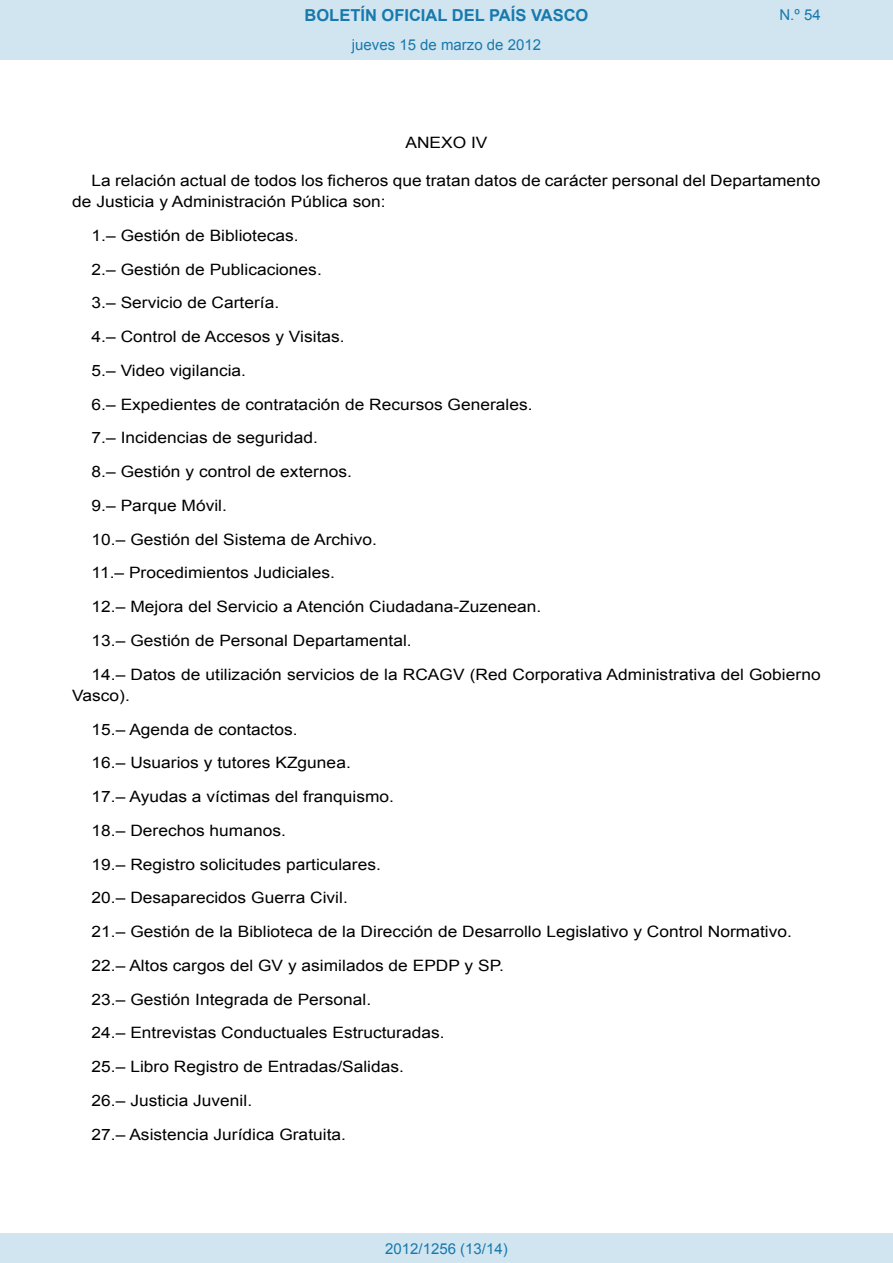
<style>
.page{position:relative;width:893px;height:1263px;background:#fff}
.page>*{position:absolute;margin:0;border:0;box-sizing:border-box;transform-origin:0 0}
.t1{font:700 16.5px "Arial";color:#1879ad}
.BOPVDetalle{font:15.6px/21px "Arial";color:#000;scale:1.11 1}
.BOPVClave{font:15.6px "Arial";color:#000;scale:1.11 1}
.Paginacion_Centro{font:15px "Arial";color:#1879ad}
</style>
<div class="page">
<div style="left:0;top:0;width:893px;height:60px;background:#d0e5f0"></div>
<div style="left:0;top:1233px;width:893px;height:30px;background:#d0e5f0"></div>
<p class="t1" style="left:305px;top:4px;width:285px">BOLETÍN OFICIAL DEL PAÍS VASCO</p>
<p class="Paginacion_Centro" style="left:352px;top:35px;width:191px">jueves 15 de marzo de 2012</p>
<p class="Paginacion_Centro" style="left:779px;top:5px;width:43px">N.º 54</p>
<p class="BOPVClave" style="left:405px;top:132px;width:75px">ANEXO IV</p>
<p class="BOPVDetalle" style="left:72px;top:170px;width:675px;text-indent:19px">La relación actual de todos los ficheros que tratan datos de carácter personal del Departamento de Justicia y Administración Pública son:</p>
<p class="BOPVDetalle" style="left:92px;top:225px;width:188px">1.– Gestión de Bibliotecas.</p>
<p class="BOPVDetalle" style="left:92px;top:259px;width:209px">2.– Gestión de Publicaciones.</p>
<p class="BOPVDetalle" style="left:92px;top:293px;width:171px">3.– Servicio de Cartería.</p>
<p class="BOPVDetalle" style="left:92px;top:326px;width:230px">4.– Control de Accesos y Visitas.</p>
<p class="BOPVDetalle" style="left:92px;top:360px;width:141px">5.– Video vigilancia.</p>
<p class="BOPVDetalle" style="left:92px;top:394px;width:399px">6.– Expedientes de contratación de Recursos Generales.</p>
<p class="BOPVDetalle" style="left:92px;top:428px;width:205px">7.– Incidencias de seguridad.</p>
<p class="BOPVDetalle" style="left:92px;top:461px;width:236px">8.– Gestión y control de externos.</p>
<p class="BOPVDetalle" style="left:92px;top:495px;width:123px">9.– Parque Móvil.</p>
<p class="BOPVDetalle" style="left:92px;top:529px;width:259px">10.– Gestión del Sistema de Archivo.</p>
<p class="BOPVDetalle" style="left:92px;top:563px;width:221px">11.– Procedimientos Judiciales.</p>
<p class="BOPVDetalle" style="left:92px;top:596px;width:407px">12.– Mejora del Servicio a Atención Ciudadana-Zuzenean.</p>
<p class="BOPVDetalle" style="left:92px;top:630px;width:290px">13.– Gestión de Personal Departamental.</p>
<p class="BOPVDetalle" style="left:72px;top:664px;width:676px;text-indent:19px">14.– Datos de utilización servicios de la RCAGV (Red Corporativa Administrativa del Gobierno<br>Vasco).</p>
<p class="BOPVDetalle" style="left:92px;top:719px;width:187px">15.– Agenda de contactos.</p>
<p class="BOPVDetalle" style="left:92px;top:752px;width:235px">16.– Usuarios y tutores KZgunea.</p>
<p class="BOPVDetalle" style="left:92px;top:786px;width:274px">17.– Ayudas a víctimas del franquismo.</p>
<p class="BOPVDetalle" style="left:92px;top:820px;width:177px">18.– Derechos humanos.</p>
<p class="BOPVDetalle" style="left:92px;top:854px;width:262px">19.– Registro solicitudes particulares.</p>
<p class="BOPVDetalle" style="left:92px;top:887px;width:232px">20.– Desaparecidos Guerra Civil.</p>
<p class="BOPVDetalle" style="left:92px;top:921px;width:632px">21.– Gestión de la Biblioteca de la Dirección de Desarrollo Legislativo y Control Normativo.</p>
<p class="BOPVDetalle" style="left:92px;top:955px;width:373px">22.– Altos cargos del GV y asimilados de EPDP y SP.</p>
<p class="BOPVDetalle" style="left:92px;top:989px;width:253px">23.– Gestión Integrada de Personal.</p>
<p class="BOPVDetalle" style="left:92px;top:1022px;width:319px">24.– Entrevistas Conductuales Estructuradas.</p>
<p class="BOPVDetalle" style="left:92px;top:1056px;width:283px">25.– Libro Registro de Entradas/Salidas.</p>
<p class="BOPVDetalle" style="left:92px;top:1090px;width:146px">26.– Justicia Juvenil.</p>
<p class="BOPVDetalle" style="left:92px;top:1124px;width:231px">27.– Asistencia Jurídica Gratuita.</p>
<p class="Paginacion_Centro" style="left:385px;top:1238px;width:124px">2012/1256 (13/14)</p>
</div>
